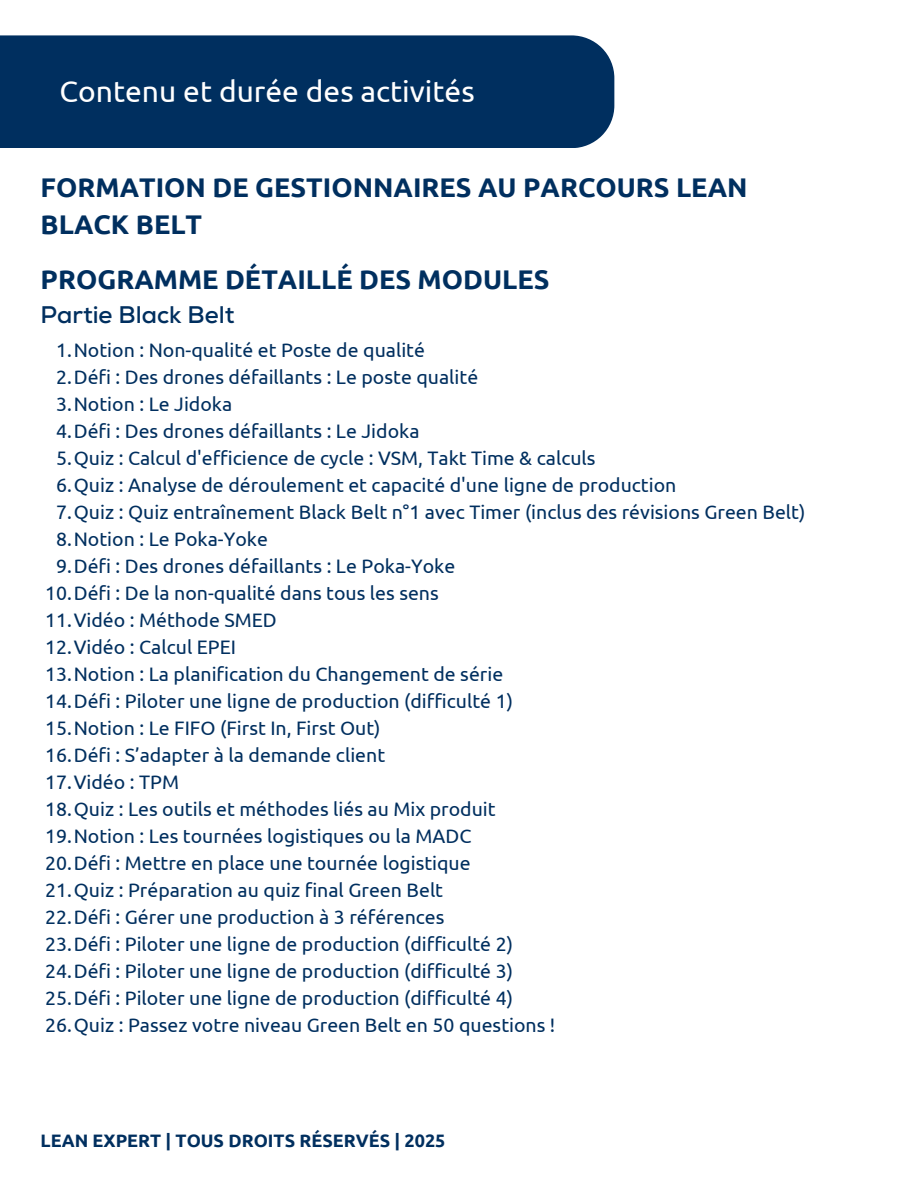
<style>
.page{position:relative;width:918px;height:1188px;background:#fff}
.page>*{position:absolute;margin:0;border:0;box-sizing:border-box;transform-origin:0 0}
.t1{font:30px "Ubuntu";color:#fff}
.t2{font:700 27px/37.2px "Ubuntu";color:#002f5f}
.t3{font:700 24px "Nexa";color:#002f5f}
.t4{font:19.5px "Ubuntu";color:#002f5f}
.t5{font:700 18px "Ubuntu";color:#002f5f}
</style>
<div class="page">
<div style="left:0;top:35px;width:614px;height:113px;background:#002f5f"></div>
<h2 class="t1" style="left:60px;top:74px;width:417px">Contenu et durée des activités</h2>
<h1 class="t2" style="left:41px;top:168px;width:708px">FORMATION DE GESTIONNAIRES AU PARCOURS LEAN<br>BLACK BELT</h1>
<h1 class="t2" style="left:41px;top:261px;width:510px">PROGRAMME DÉTAILLÉ DES MODULES</h1>
<h4 class="t3" style="left:41px;top:301px;width:195px">Partie Black Belt</h4>
<h3 class="t4" style="left:56px;top:339px;width:370px">1.Notion : Non-qualité et Poste de qualité</h3>
<p class="t4" style="left:56px;top:366px;width:424px">2.Défi : Des drones défaillants : Le poste qualité</p>
<p class="t4" style="left:56px;top:393px;width:178px">3.Notion : Le Jidoka</p>
<p class="t4" style="left:56px;top:420px;width:365px">4.Défi : Des drones défaillants : Le Jidoka</p>
<p class="t4" style="left:56px;top:447px;width:541px">5.Quiz : Calcul d'efficience de cycle : VSM, Takt Time &amp; calculs</p>
<p class="t4" style="left:56px;top:474px;width:622px">6.Quiz : Analyse de déroulement et capacité d'une ligne de production</p>
<p class="t4" style="left:56px;top:501px;width:751px">7.Quiz : Quiz entraînement Black Belt n°1 avec Timer (inclus des révisions Green Belt)</p>
<p class="t4" style="left:56px;top:528px;width:213px">8.Notion : Le Poka-Yoke</p>
<p class="t4" style="left:56px;top:555px;width:401px">9.Défi : Des drones défaillants : Le Poka-Yoke</p>
<p class="t4" style="left:45px;top:582px;width:395px">10.Défi : De la non-qualité dans tous les sens</p>
<p class="t4" style="left:45px;top:609px;width:233px">11.Vidéo : Méthode SMED</p>
<p class="t4" style="left:45px;top:636px;width:193px">12.Vidéo : Calcul EPEI</p>
<p class="t4" style="left:45px;top:663px;width:460px">13.Notion : La planification du Changement de série</p>
<p class="t4" style="left:45px;top:690px;width:469px">14.Défi : Piloter une ligne de production (difficulté 1)</p>
<p class="t4" style="left:45px;top:717px;width:337px">15.Notion : Le FIFO (First In, First Out)</p>
<p class="t4" style="left:45px;top:744px;width:342px">16.Défi : S’adapter à la demande client</p>
<p class="t4" style="left:45px;top:771px;width:135px">17.Vidéo : TPM</p>
<p class="t4" style="left:45px;top:798px;width:452px">18.Quiz : Les outils et méthodes liés au Mix produit</p>
<p class="t4" style="left:45px;top:825px;width:428px">19.Notion : Les tournées logistiques ou la MADC</p>
<p class="t4" style="left:45px;top:852px;width:427px">20.Défi : Mettre en place une tournée logistique</p>
<p class="t4" style="left:45px;top:879px;width:400px">21.Quiz : Préparation au quiz final Green Belt</p>
<p class="t4" style="left:45px;top:906px;width:401px">22.Défi : Gérer une production à 3 références</p>
<p class="t4" style="left:45px;top:933px;width:469px">23.Défi : Piloter une ligne de production (difficulté 2)</p>
<p class="t4" style="left:45px;top:960px;width:469px">24.Défi : Piloter une ligne de production (difficulté 3)</p>
<p class="t4" style="left:45px;top:987px;width:469px">25.Défi : Piloter une ligne de production (difficulté 4)</p>
<p class="t4" style="left:45px;top:1014px;width:512px">26.Quiz : Passez votre niveau Green Belt en 50 questions !</p>
<p class="t5" style="left:41px;top:1130px;width:406px">LEAN EXPERT | TOUS DROITS RÉSERVÉS | 2025</p>
</div>
